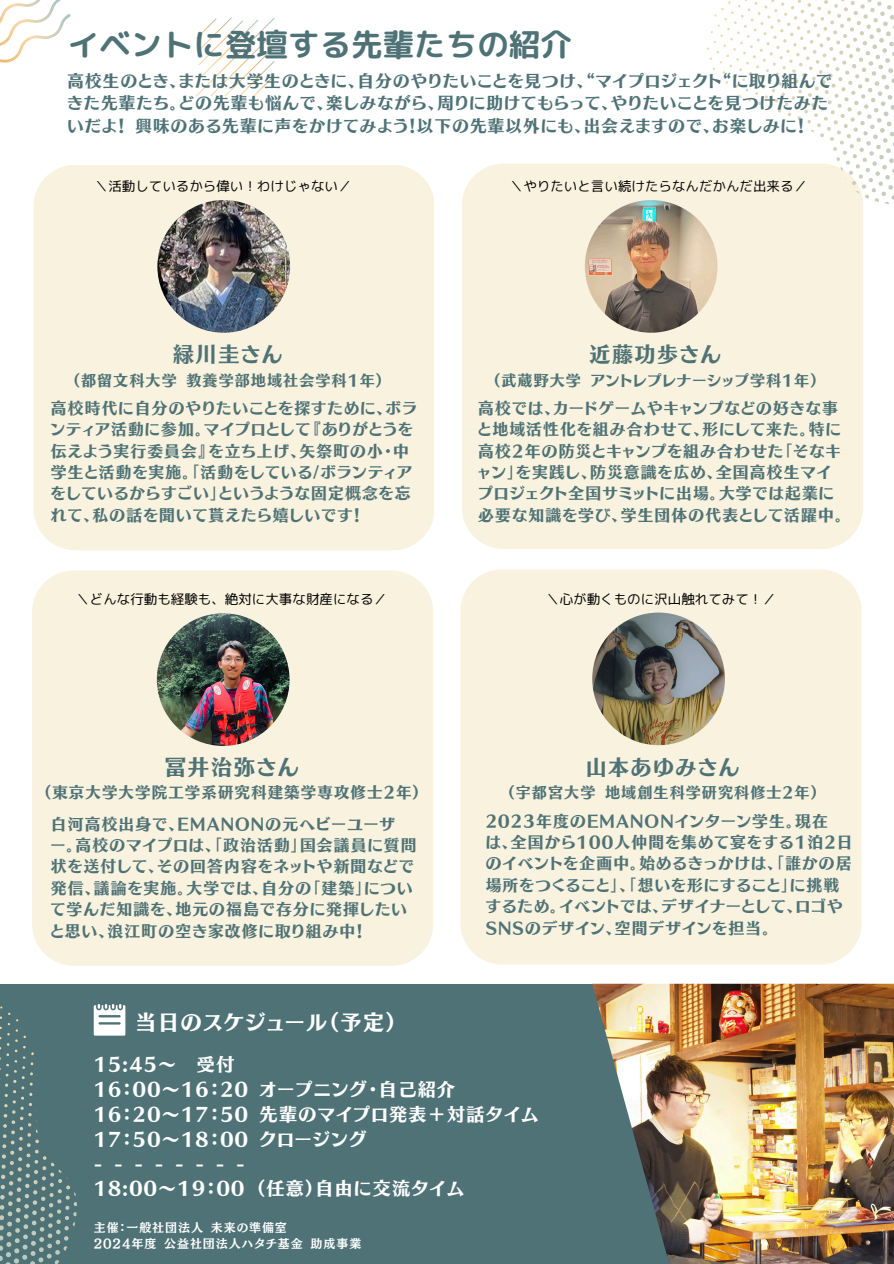
<style>
.page{position:relative;width:894px;height:1264px;background:#fff}
.page>*{position:absolute;margin:0;border:0;box-sizing:border-box;transform-origin:0 0}
.t1{font:31.5px "rounded mplus 1 p bold";color:#4e7276}
.t2{font:21.45px "TEST Skip E";letter-spacing:.075em;color:#4e7276}
.t3{font:21px "TEST Skip E";letter-spacing:.075em;color:#4e7276}
.t4{font:21px "TEST Skip E";letter-spacing:.075em;color:#fff}
.t5{font:18px/24.8px "TEST Skip E";letter-spacing:.075em;color:#fff}
.t6{font:16.5px/22.5px "TEST Skip E";letter-spacing:.075em;color:#4e7276}
.t7{font:15.75px/21.3px "TEST Skip E";letter-spacing:.075em;color:#4e7276}
.t8{font:15.45px "TEST Skip E";letter-spacing:.075em;color:#4e7276}
.t9{font:15px "TEST Skip E";letter-spacing:.075em;color:#4e7276}
.t10{font:13.5px "rounded mplus 1 p regular";color:#000}
.t11{font:12px "TEST Mode Min B B";letter-spacing:.075em;color:#fff}
</style>
<div class="page">
<svg style="left:195px;top:18px;width:79px;height:78px"></svg>
<svg style="left:0;top:0;width:71px;height:63px"></svg>
<div style="left:0;top:983px;width:893px;height:280px;background:#4e7276"></div>
<div style="left:462px;top:164px;width:400px;height:385px;background:#f9f2de"></div>
<svg style="left:684px;top:0;width:209px;height:264px"></svg>
<div style="left:460px;top:569px;width:401px;height:395px;background:#f9f2de"></div>
<div style="left:32px;top:570px;width:401px;height:395px;background:#f9f2de"></div>
<img style="left:157px;top:613px;width:132px;height:133px;border-radius:50%">
<img style="left:592px;top:612px;width:132px;height:133px;border-radius:50%">
<img style="left:592px;top:983px;width:301px;height:280px">
<svg style="left:0;top:1004px;width:126px;height:259px"></svg>
<img style="left:584px;top:200px;width:133px;height:133px;border-radius:50%">
<div style="left:34px;top:165px;width:400px;height:385px;background:#f9f2de"></div>
<img style="left:157px;top:200px;width:133px;height:133px;border-radius:50%">
<h5 class="t1" style="left:67px;top:22px;width:506px">イベントに登壇する先輩たちの紹介</h5>
<h5 class="t6" style="left:67px;top:69px;width:765px">高校生のとき、または大学生のときに、自分のやりたいことを見つけ、“マイプロジェクト“に取り組んできた先輩たち。どの先輩も悩んで、楽しみながら、周りに助けてもらって、やりたいことを見つけたみたいだよ！ 興味のある先輩に声をかけてみよう！以下の先輩以外にも、出会えますので、お楽しみに！</h5>
<h5 class="t10" style="left:95px;top:177px;width:258px">＼活動しているから偉い！わけじゃない／</h5>
<p class="t10" style="left:510px;top:177px;width:299px">＼やりたいと言い続けたらなんだかんだ出来る／</p>
<p class="t3" style="left:173px;top:343px;width:110px">緑川圭さん</p>
<p class="t9" style="left:72px;top:372px;width:312px">（都留文科大学 教養学部地域社会学科1年）</p>
<h4 class="t7" style="left:51px;top:397px;width:367px">高校時代に自分のやりたいことを探すために、ボランティア活動に参加。マイプロとして『ありがとうを伝えよう実行委員会』を立ち上げ、矢祭町の小・中学生と活動を実施。「活動をしている/ボランティアをしているからすごい」というような固定概念を忘れて、私の話を聞いて貰えたら嬉しいです！</h4>
<h4 class="t3" style="left:589px;top:343px;width:133px">近藤功歩さん</h4>
<h4 class="t9" style="left:492px;top:372px;width:326px">（武蔵野大学 アントレプレナーシップ学科1年）</h4>
<h6 class="t7" style="left:478px;top:397px;width:366px">高校では、カードゲームやキャンプなどの好きな事と地域活性化を組み合わせて、形にして来た。特に高校2年の防災とキャンプを組み合わせた「そなキャン」を実践し、防災意識を広め、全国高校生マイプロジェクト全国サミットに出場。大学では起業に必要な知識を学び、学生団体の代表として活躍中。</h6>
<p class="t10" style="left:76px;top:589px;width:312px">＼どんな行動も経験も、絶対に大事な財産になる／</p>
<h5 class="t10" style="left:546px;top:589px;width:231px">＼心が動くものに沢山触れてみて！／</h5>
<p class="t2" style="left:165px;top:755px;width:135px">冨井治弥さん</p>
<p class="t8" style="left:43px;top:784px;width:378px">（東京大学大学院工学系研究科建築学専攻修士2年）</p>
<h5 class="t7" style="left:51px;top:813px;width:367px">白河高校出身で、EMANONの元ヘビーユーザ<br>ー。高校のマイプロは、「政治活動」国会議員に質問状を送付して、その回答内容をネットや新聞などで発信、議論を実施。大学では、自分の「建築」について学んだ知識を、地元の福島で存分に発揮したいと思い、浪江町の空き家改修に取り組み中！</h5>
<h6 class="t3" style="left:585px;top:756px;width:155px">山本あゆみさん</h6>
<h6 class="t9" style="left:507px;top:785px;width:312px">（宇都宮大学 地域創生科学研究科修士2年）</h6>
<p class="t7" style="left:485px;top:810px;width:367px">2023年度のEMANONインターン学生。現在<br>は、全国から100人仲間を集めて宴をする1泊2日のイベントを企画中。始めるきっかけは、「誰かの居場所をつくること」、「想いを形にすること」に挑戦するため。イベントでは、デザイナーとして、ロゴや<br>SNSのデザイン、空間デザインを担当。</p>
<p class="t4" style="left:136px;top:1011px;width:262px">当日のスケジュール（予定）</p>
<h6 class="t5" style="left:94px;top:1052px;width:446px;text-indent:103px">受付<br>16：00〜16：20 オープニング・自己紹介<br>16：20〜17：50 先輩のマイプロ発表＋対話タイム<br>17：50〜18：00 クロージング<br>--------<br>18:00〜19：00 （任意）自由に交流タイム</h6>
<h6 class="t5" style="left:94px;top:1052px;width:82px">15:45～</h6>
<h5 class="t11" style="left:94px;top:1221px;width:195px">主催：一般社団法人 未来の準備室</h5>
<h6 class="t11" style="left:94px;top:1237px;width:269px">2024年度 公益社団法人ハタチ基金 助成事業</h6>
</div>
